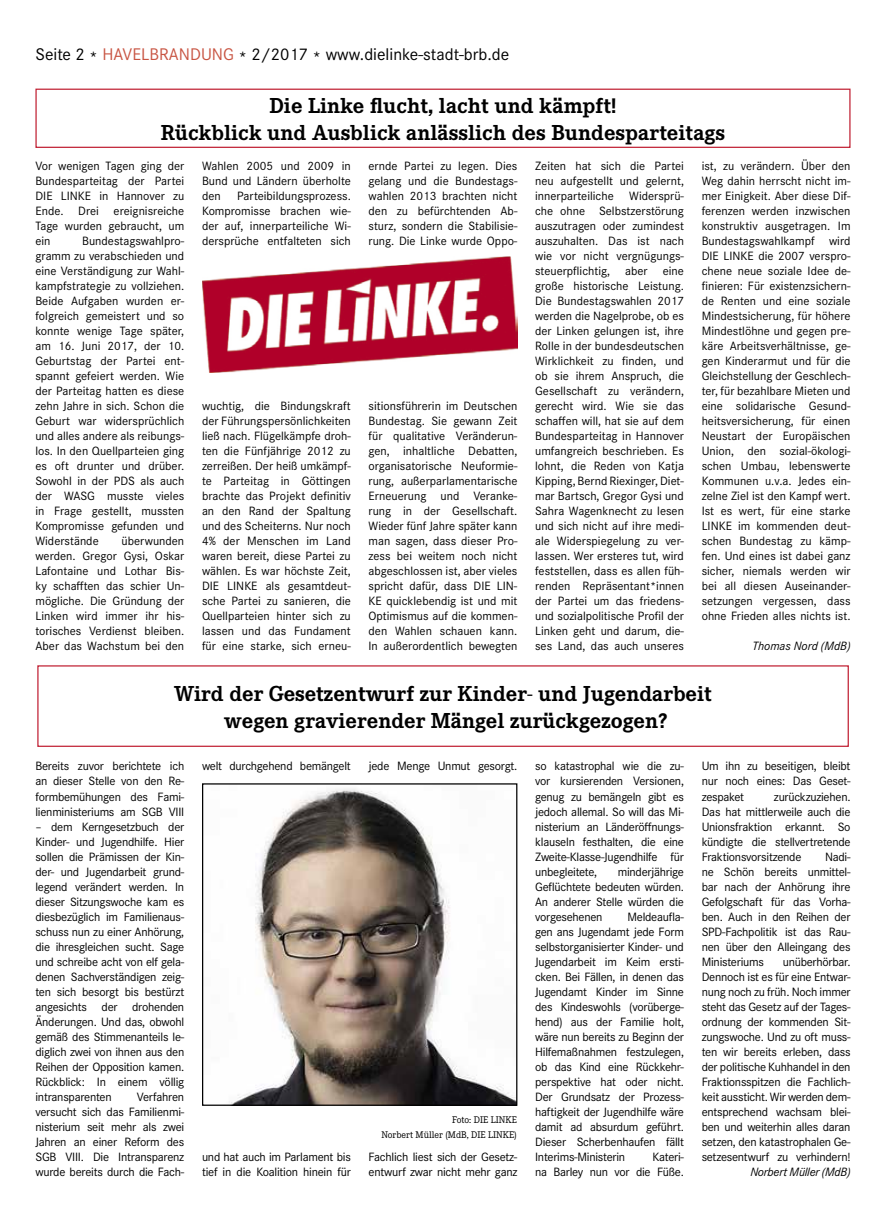
<style>
.page{position:relative;width:886px;height:1219px;background:#fff}
.page>*{position:absolute;margin:0;border:0;box-sizing:border-box;transform-origin:0 0}
.t1{font:700 22.5px/27px "Corporate E";color:#000;text-align:center}
.t2{font:17.5px "Corporate S";color:#000}
.t3{font:12.5px/15px "Corporate S";letter-spacing:-.02em;color:#000;text-align:justify}
.t4{font:italic 12.5px "Corporate S";letter-spacing:-.02em;color:#000}
.t5{font:italic 12.5px "Corporate S";color:#000}
.t6{font:10px/15px "Corporate E";color:#000;text-align:right}
.s1{color:#c85442}
</style>
<div class="page">
<div style="left:35px;top:89px;width:815px;height:59px;border:1px solid #c12235"></div>
<div style="left:37px;top:665px;width:812px;height:82px;border:1px solid #c12235"></div>
<img style="left:202px;top:256px;width:316px;height:117px">
<img style="left:229px;top:788px;width:286px;height:316px">
<div style="left:202px;top:783px;width:315px;height:323px;border:1px solid #000"></div>
<h2 class="t2" style="left:35px;top:44px;width:475px">Seite 2 * <span class="s1">HAVELBRANDUNG</span> * 2/2017 * www.dielinke-stadt-brb.de</h2>
<h1 class="t1" style="left:161px;top:92px;width:566px">Die Linke flucht, lacht und kämpft!<br>Rückblick und Ausblick anlässlich des Bundesparteitags</h1>
<p class="t3" style="left:35px;top:159px;width:150px">Vor wenigen Tagen ging der Bundesparteitag der Partei DIE LINKE in Hannover zu Ende. Drei ereignisreiche Tage wurden gebraucht, um ein</p>
<p class="t3" style="left:35px;top:234px;width:150px;text-indent:47px">Bundestagswahlpro&shy;gramm zu verabschieden und eine Verständigung zur Wahl&shy;kampfstrategie zu vollziehen.<br>Beide Aufgaben wurden er&shy;folgreich gemeistert und so konnte wenige Tage später, am 16. Juni 2017, der 10.<br>Geburtstag der Partei ent&shy;spannt gefeiert werden. Wie der Parteitag hatten es diese zehn Jahre in sich. Schon die Geburt war widersprüchlich und alles andere als reibungs&shy;los. In den Quellparteien ging es oft drunter und drüber.<br>Sowohl in der PDS als auch der WASG musste vieles in Frage gestellt, mussten Kompromisse gefunden und Widerstände</p>
<p class="t3" style="left:35px;top:534px;width:150px;text-indent:86px">überwunden werden. Gregor Gysi, Oskar Lafontaine und Lothar Bis&shy;ky schafften das schier Un&shy;mögliche. Die Gründung der Linken wird immer ihr his&shy;torisches Verdienst bleiben.<br>Aber das Wachstum bei den</p>
<p class="t3" style="left:202px;top:159px;width:150px">Wahlen 2005 und 2009 in Bund und Ländern überholte den</p>
<p class="t3" style="left:202px;top:189px;width:150px;text-indent:35px">Parteibildungsprozess.<br>Kompromisse brachen wie&shy;der auf, innerparteiliche Wi&shy;dersprüche entfalteten sich</p>
<p class="t3" style="left:202px;top:399px;width:150px">wuchtig, die Bindungskraft der Führungspersönlichkeiten ließ nach. Flügelkämpfe droh&shy;ten die Fünfjährige 2012 zu zerreißen. Der heiß umkämpf&shy;te Parteitag in Göttingen brachte das Projekt definitiv an den Rand der Spaltung und des Scheiterns. Nur noch 4% der Menschen im Land waren bereit, diese Partei zu wählen. Es war höchste Zeit, DIE LINKE als gesamtdeut&shy;sche Partei zu sanieren, die Quellparteien hinter sich zu lassen und das Fundament für eine starke, sich erneu-</p>
<p class="t3" style="left:369px;top:159px;width:150px">ernde Partei zu legen. Dies gelang und die Bundestags&shy;wahlen 2013 brachten nicht den zu befürchtenden Ab&shy;sturz, sondern die Stabilisie&shy;rung. Die Linke wurde Oppo-</p>
<p class="t3" style="left:369px;top:399px;width:150px">sitionsführerin im Deutschen Bundestag. Sie gewann Zeit für qualitative Veränderun&shy;gen, inhaltliche Debatten, organisatorische Neuformie&shy;rung, außerparlamentarische Erneuerung und Veranke&shy;rung in der Gesellschaft.<br>Wieder fünf Jahre später kann man sagen, dass dieser Pro&shy;zess bei weitem noch nicht abgeschlossen ist, aber vieles spricht dafür, dass DIE LIN-KE quicklebendig ist und mit Optimismus auf die kommen&shy;den Wahlen schauen kann.<br>In außerordentlich bewegten</p>
<p class="t3" style="left:535px;top:159px;width:150px">Zeiten hat sich die Partei neu aufgestellt und gelernt, innerparteiliche Widersprü&shy;che ohne Selbstzerstörung auszutragen oder zumindest auszuhalten. Das ist nach wie vor nicht vergnügungs&shy;steuerpflichtig, aber eine große historische Leistung.<br>Die Bundestagswahlen 2017 werden die Nagelprobe, ob es der Linken gelungen ist, ihre Rolle in der bundesdeutschen Wirklichkeit zu finden, und ob sie ihrem Anspruch, die Gesellschaft zu verändern, gerecht wird. Wie sie das schaffen will, hat sie auf dem Bundesparteitag in Hannover umfangreich beschrieben. Es lohnt, die Reden von Katja Kipping, Bernd Riexinger, Diet&shy;mar Bartsch, Gregor Gysi und Sahra Wagenknecht zu lesen und sich nicht auf ihre medi&shy;ale Widerspiegelung zu ver&shy;lassen. Wer ersteres tut, wird feststellen, dass es allen füh&shy;renden Repräsentant*innen der Partei um das friedens&shy;und sozialpolitische Profil der Linken geht und darum, die&shy;ses Land, das auch unseres</p>
<p class="t3" style="left:702px;top:159px;width:150px">ist, zu verändern. Über den Weg dahin herrscht nicht im&shy;mer Einigkeit. Aber diese Dif&shy;ferenzen werden inzwischen konstruktiv ausgetragen. Im Bundestagswahlkampf wird DIE LINKE die 2007 verspro&shy;chene neue soziale Idee de&shy;finieren: Für existenzsichern&shy;de Renten und eine soziale Mindestsicherung, für höhere Mindestlöhne und gegen pre&shy;käre Arbeitsverhältnisse, ge&shy;gen Kinderarmut und für die Gleichstellung der Geschlech&shy;ter, für bezahlbare Mieten und eine solidarische Gesund&shy;heitsversicherung, für einen Neustart der Europäischen Union, den sozial-ökologi&shy;schen Umbau, lebenswerte Kommunen u.v.a. Jedes ein&shy;zelne Ziel ist den Kampf wert.<br>Ist es wert, für eine starke LINKE im kommenden deut&shy;schen Bundestag zu kämp&shy;fen. Und eines ist dabei ganz sicher, niemals werden wir bei all diesen Auseinander&shy;setzungen vergessen, dass ohne Frieden alles nichts ist.</p>
<p class="t5" style="left:752px;top:639px;width:100px">Thomas Nord (MdB)</p>
<h1 class="t1" style="left:174px;top:680px;width:539px">Wird der Gesetzentwurf zur Kinder- und Jugendarbeit wegen gravierender Mängel zurückgezogen?</h1>
<p class="t3" style="left:35px;top:759px;width:150px">Bereits zuvor berichtete ich an dieser Stelle von den Re&shy;formbemühungen des Fami&shy;lienministeriums am SGB VIII</p>
<p class="t3" style="left:35px;top:819px;width:150px">– dem Kerngesetzbuch der Kinder- und Jugendhilfe. Hier sollen die Prämissen der Kin&shy;der- und Jugendarbeit grund&shy;legend verändert werden. In dieser Sitzungswoche kam es diesbezüglich im Familienaus&shy;schuss nun zu einer Anhörung, die ihresgleichen sucht. Sage und schreibe acht von elf gela&shy;denen Sachverständigen zeig&shy;ten sich besorgt bis bestürzt angesichts der drohenden Änderungen. Und das, obwohl gemäß des Stimmenanteils le&shy;diglich zwei von ihnen aus den Reihen der Opposition kamen.<br>Rückblick: In einem völlig intransparenten</p>
<p class="t3" style="left:35px;top:1089px;width:150px;text-indent:101px">Verfahren versucht sich das Familienmi&shy;nisterium seit mehr als zwei Jahren an einer Reform des SGB VIII. Die Intransparenz wurde bereits durch die Fach-</p>
<p class="t3" style="left:202px;top:759px;width:150px">welt durchgehend bemängelt</p>
<p class="t3" style="left:202px;top:1149px;width:150px">und hat auch im Parlament bis tief in die Koalition hinein für</p>
<p class="t3" style="left:369px;top:759px;width:150px">jede Menge Unmut gesorgt.</p>
<p class="t6" style="left:381px;top:1112px;width:137px">Foto: DIE LINKE<br>Norbert Müller (MdB, DIE LINKE)</p>
<p class="t3" style="left:369px;top:1149px;width:150px">Fachlich liest sich der Gesetz&shy;entwurf zwar nicht mehr ganz</p>
<p class="t3" style="left:535px;top:759px;width:150px">so katastrophal wie die zu&shy;vor kursierenden Versionen, genug zu bemängeln gibt es jedoch allemal. So will das Mi&shy;nisterium an Länderöffnungs&shy;klauseln festhalten, die eine Zweite-Klasse-Jugendhilfe für unbegleitete,</p>
<p class="t3" style="left:535px;top:864px;width:150px;text-indent:83px">minderjährige Geflüchtete bedeuten würden.<br>An anderer Stelle würden die vorgesehenen</p>
<p class="t3" style="left:535px;top:909px;width:150px;text-indent:92px">Meldeaufla&shy;gen ans Jugendamt jede Form selbstorganisierter Kinder- und Jugendarbeit im Keim ersti&shy;cken. Bei Fällen, in denen das Jugendamt Kinder im Sinne des Kindeswohls (vorüberge&shy;hend) aus der Familie holt, wäre nun bereits zu Beginn der Hilfemaßnahmen festzulegen, ob das Kind eine Rückkehr&shy;perspektive hat oder nicht.<br>Der Grundsatz der Prozess&shy;haftigkeit der Jugendhilfe wäre damit ad absurdum geführt.<br>Dieser Scherbenhaufen fällt Interims-Ministerin</p>
<p class="t3" style="left:535px;top:1149px;width:150px;text-align:right">Kateri-<br>na Barley nun vor die Füße.</p>
<p class="t3" style="left:702px;top:759px;width:150px">Um ihn zu beseitigen, bleibt nur noch eines: Das Geset&shy;zespaket</p>
<p class="t3" style="left:702px;top:789px;width:150px;text-indent:72px">zurückzuziehen.<br>Das hat mittlerweile auch die Unionsfraktion erkannt. So kündigte die stellvertretende Fraktionsvorsitzende</p>
<p class="t3" style="left:702px;top:849px;width:150px;text-indent:123px">Nadi&shy;ne Schön bereits unmittel&shy;bar nach der Anhörung ihre Gefolgschaft für das Vorha&shy;ben. Auch in den Reihen der SPD-Fachpolitik ist das Rau&shy;nen über den Alleingang des Ministeriums</p>
<p class="t3" style="left:702px;top:954px;width:150px;text-indent:81px">unüberhörbar.<br>Dennoch ist es für eine Entwar&shy;nung noch zu früh. Noch immer steht das Gesetz auf der Tages&shy;ordnung der kommenden Sit&shy;zungswoche. Und zu oft muss&shy;ten wir bereits erleben, dass der politische Kuhhandel in den Fraktionsspitzen die Fachlich&shy;keit aussticht. Wir werden dem&shy;entsprechend wachsam blei&shy;ben und weiterhin alles daran setzen, den katastrophalen Ge&shy;setzesentwurf zu verhindern!</p>
<p class="t4" style="left:750px;top:1164px;width:102px">Norbert Müller (MdB)</p>
</div>
